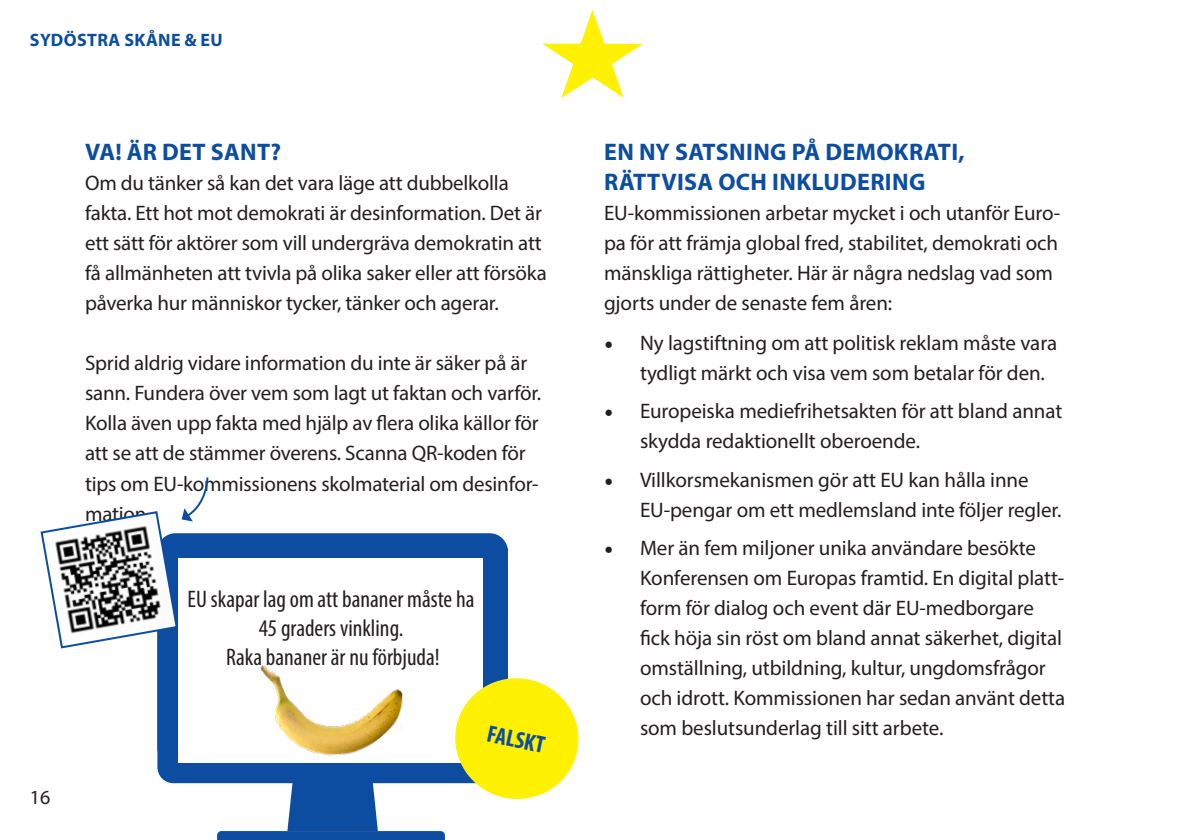
<style>
.page{position:relative;width:1191px;height:840px;background:#fff}
.page>*{position:absolute;margin:0;border:0;box-sizing:border-box;transform-origin:0 0}
.t1{font:24px "Myriad Variable Concept";color:#231f20}
.t2{font:700 24px/30px "Myriad Pro";letter-spacing:.015em;color:#0d4da1}
.t3{font:24px "Myriad Variable Concept";color:#0d4da1}
.t4{font:21px/30px "Myriad Pro";letter-spacing:-.005em;color:#231f20}
.t5{font:20px "Myriad Pro";color:#231f20}
.t6{font:700 18px "Myriad Pro";letter-spacing:.02em;color:#0d4da1}
.s1{font-family:"Minion Pro";font-size:24px}
</style>
<div class="page">
<svg style="left:542px;top:10px;width:101px;height:88px"></svg>
<div style="left:157px;top:615px;width:351px;height:135px;background:#0d4da1"></div>
<div style="left:157px;top:533px;width:351px;height:96px;background:#0d4da1;border-radius:18px"></div>
<div style="left:178px;top:557px;width:305px;height:205px;background:#fff"></div>
<svg style="left:217px;top:672px;width:362px;height:167px"></svg>
<img style="left:256px;top:664px;width:150px;height:96px">
<svg style="left:40px;top:477px;width:169px;height:172px"></svg>
<p class="t6" style="left:30px;top:28px;width:194px">SYDÖSTRA SKÅNE &amp; EU</p>
<p class="t2" style="left:85px;top:136px;width:197px">VA! ÄR DET SANT?</p>
<p class="t4" style="left:85px;top:168px;width:463px">Om du tänker så kan det vara läge att dubbelkolla fakta. Ett hot mot demokrati är desinformation. Det är ett sätt för aktörer som vill undergräva demokratin att få allmänheten att tvivla på olika saker eller att försöka påverka hur människor tycker, tänker och agerar.</p>
<p class="t4" style="left:85px;top:348px;width:457px">Sprid aldrig vidare information du inte är säker på är sann. Fundera över vem som lagt ut faktan och varför.<br>Kolla även upp fakta med hjälp av flera olika källor för att se att de stämmer överens. Scanna QR-koden för tips om EU-kommissionens skolmaterial om desinfor&shy;mation.</p>
<p class="t5" style="left:30px;top:784px;width:22px">16</p>
<p class="t1" style="left:187px;top:584px;width:288px">EU skapar lag om att bananer måste ha</p>
<p class="t1" style="left:259px;top:613px;width:146px">45 graders vinkling.</p>
<p class="t1" style="left:226px;top:642px;width:215px">Raka bananer är nu förbjuda!</p>
<p class="t3" style="left:490px;top:719px;width:60px;rotate:12deg">FALSKT</p>
<p class="t2" style="left:604px;top:136px;width:362px">EN NY SATSNING PÅ DEMOKRATI,<br>RÄTTVISA OCH INKLUDERING</p>
<p class="t4" style="left:604px;top:198px;width:458px">EU-kommissionen arbetar mycket i och utanför Euro&shy;pa för att främja global fred, stabilitet, demokrati och mänskliga rättigheter. Här är några nedslag vad som gjorts under de senaste fem åren:</p>
<p class="t4" style="left:640px;top:328px;width:418px;text-indent:-36px"><span class="s1">•</span> Ny lagstiftning om att politisk reklam måste vara tydligt märkt och visa vem som betalar för den.</p>
<p class="t4" style="left:640px;top:396px;width:424px;text-indent:-36px"><span class="s1">•</span> Europeiska mediefrihetsakten för att bland annat skydda redaktionellt oberoende.</p>
<p class="t4" style="left:640px;top:464px;width:423px;text-indent:-36px"><span class="s1">•</span> Villkorsmekanismen gör att EU kan hålla inne<br>EU-pengar om ett medlemsland inte följer regler.</p>
<p class="t4" style="left:640px;top:532px;width:427px;text-indent:-36px"><span class="s1">•</span> Mer än fem miljoner unika användare besökte Konferensen om Europas framtid. En digital platt&shy;form för dialog och event där EU-medborgare fick höja sin röst om bland annat säkerhet, digital omställning, utbildning, kultur, ungdomsfrågor och idrott. Kommissionen har sedan använt detta som beslutsunderlag till sitt arbete.</p>
</div>
